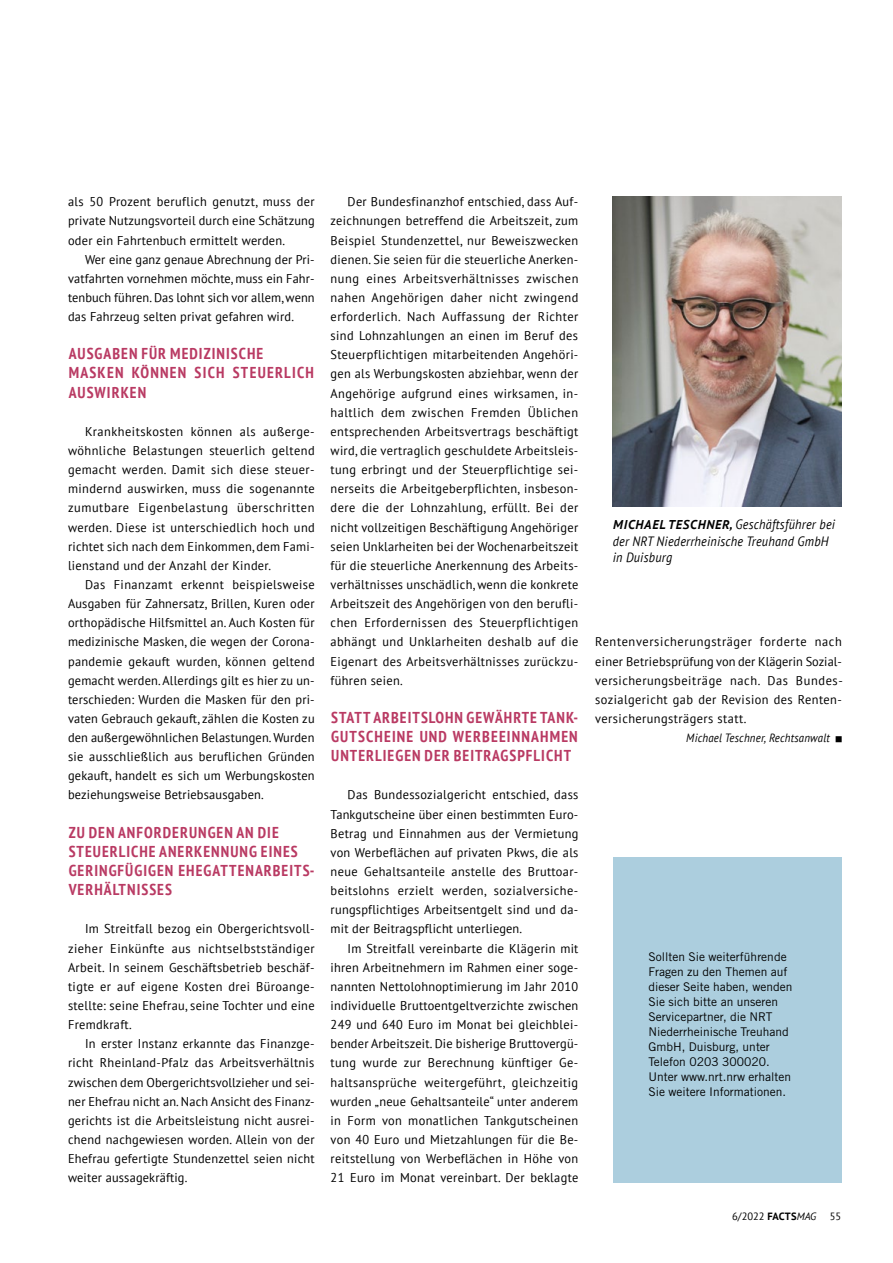
<style>
.page{position:relative;width:893px;height:1263px;background:#fff}
.page>*{position:absolute;margin:0;border:0;box-sizing:border-box;transform-origin:0 0}
.t1{font:700 condensed 15.75px/19.2px "PT Sans";letter-spacing:.065em;color:#b93a63}
.t2{font:italic 13.5px/16.5px "PT Sans";letter-spacing:.02em;color:#000;scale:.9 1}
.t3{font:12.75px/19.2px "PT Sans";letter-spacing:.02em;color:#000;text-align:justify}
.t4{font:12px/15px "Trade Gothic";color:#000}
.t5{font:italic 12px "PT Sans";letter-spacing:.02em;color:#000;scale:.9 1}
.t6{font:10.5px "PT Sans";color:#000}
.s1{font-weight:700;font-size:12.75px}
.s2{font-weight:700}
.s3{font-style:italic}
</style>
<div class="page">
<div style="left:613px;top:857px;width:228px;height:325px;background:#accede"></div>
<img style="left:612px;top:196px;width:230px;height:310px">
<p class="t3" style="left:68px;top:192px;width:248px">als 50 Prozent beruflich genutzt, muss der private Nutzungsvorteil durch eine Schätzung oder ein Fahrtenbuch ermittelt werden.</p>
<p class="t3" style="left:68px;top:249px;width:248px;text-indent:17px">Wer eine ganz genaue Abrechnung der Pri&shy;vatfahrten vornehmen möchte, muss ein Fahr&shy;tenbuch führen. Das lohnt sich vor allem, wenn das Fahrzeug selten privat gefahren wird.</p>
<p class="t1" style="left:69px;top:344px;width:247px">AUSGABEN FÜR MEDIZINISCHE<br>MASKEN KÖNNEN SICH STEUERLICH<br>AUSWIRKEN</p>
<p class="t3" style="left:68px;top:421px;width:248px;text-indent:17px">Krankheitskosten können als außerge&shy;wöhnliche Belastungen steuerlich geltend gemacht werden. Damit sich diese steuer&shy;mindernd auswirken, muss die sogenannte zumutbare Eigenbelastung überschritten werden. Diese ist unterschiedlich hoch und richtet sich nach dem Einkommen, dem Fami&shy;lienstand und der Anzahl der Kinder.</p>
<p class="t3" style="left:68px;top:575px;width:248px;text-indent:17px">Das Finanzamt erkennt beispielsweise Ausgaben für Zahnersatz, Brillen, Kuren oder orthopädische Hilfsmittel an. Auch Kosten für medizinische Masken, die wegen der Corona&shy;pandemie gekauft wurden, können geltend gemacht werden. Allerdings gilt es hier zu un&shy;terschieden: Wurden die Masken für den pri&shy;vaten Gebrauch gekauft, zählen die Kosten zu den außergewöhnlichen Belastungen. Wurden sie ausschließlich aus beruflichen Gründen gekauft, handelt es sich um Werbungskosten beziehungsweise Betriebsausgaben.</p>
<p class="t1" style="left:69px;top:822px;width:247px">ZU DEN ANFORDERUNGEN AN DIE<br>STEUERLICHE ANERKENNUNG EINES<br>GERINGFÜGIGEN EHEGATTENARBEITS-<br>VERHÄLTNISSES</p>
<p class="t3" style="left:68px;top:919px;width:248px;text-indent:17px">Im Streitfall bezog ein Obergerichtsvoll&shy;zieher Einkünfte aus nichtselbstständiger Arbeit. In seinem Geschäftsbetrieb beschäf&shy;tigte er auf eigene Kosten drei Büroange&shy;stellte: seine Ehefrau, seine Tochter und eine Fremdkraft.</p>
<p class="t3" style="left:68px;top:1034px;width:248px;text-indent:17px">In erster Instanz erkannte das Finanzge&shy;richt Rheinland-Pfalz das Arbeitsverhältnis zwischen dem Obergerichtsvollzieher und sei&shy;ner Ehefrau nicht an. Nach Ansicht des Finanz&shy;gerichts ist die Arbeitsleistung nicht ausrei&shy;chend nachgewiesen worden. Allein von der Ehefrau gefertigte Stundenzettel seien nicht weiter aussagekräftig.</p>
<p class="t3" style="left:331px;top:192px;width:249px;text-indent:17px">Der Bundesfinanzhof entschied, dass Auf&shy;zeichnungen betreffend die Arbeitszeit, zum Beispiel Stundenzettel, nur Beweiszwecken dienen. Sie seien für die steuerliche Anerken&shy;nung eines Arbeitsverhältnisses zwischen nahen Angehörigen daher nicht zwingend erforderlich. Nach Auffassung der Richter sind Lohnzahlungen an einen im Beruf des Steuerpflichtigen mitarbeitenden Angehöri&shy;gen als Werbungskosten abziehbar, wenn der Angehörige aufgrund eines wirksamen, in&shy;haltlich dem zwischen Fremden Üblichen entsprechenden Arbeitsvertrags beschäftigt wird, die vertraglich geschuldete Arbeitsleis&shy;tung erbringt und der Steuerpflichtige sei&shy;nerseits die Arbeitgeberpflichten, insbeson&shy;dere die der Lohnzahlung, erfüllt. Bei der nicht vollzeitigen Beschäftigung Angehöriger seien Unklarheiten bei der Wochenarbeitszeit für die steuerliche Anerkennung des Arbeits&shy;verhältnisses unschädlich, wenn die konkrete Arbeitszeit des Angehörigen von den berufli&shy;chen Erfordernissen des Steuerpflichtigen abhängt und Unklarheiten deshalb auf die Eigenart des Arbeitsverhältnisses zurückzu&shy;führen seien.</p>
<p class="t1" style="left:331px;top:707px;width:249px;text-align:justify">STATT ARBEITSLOHN GEWÄHRTE TANK-GUTSCHEINE UND WERBEEINNAHMEN UNTERLIEGEN DER BEITRAGSPFLICHT</p>
<p class="t3" style="left:331px;top:785px;width:249px;text-indent:17px">Das Bundessozialgericht entschied, dass Tankgutscheine über einen bestimmten Euro-Betrag und Einnahmen aus der Vermietung von Werbeflächen auf privaten Pkws, die als neue Gehaltsanteile anstelle des Bruttoar&shy;beitslohns erzielt werden, sozialversiche&shy;rungspflichtiges Arbeitsentgelt sind und da&shy;mit der Beitragspflicht unterliegen.</p>
<p class="t3" style="left:331px;top:938px;width:249px;text-indent:17px">Im Streitfall vereinbarte die Klägerin mit ihren Arbeitnehmern im Rahmen einer soge&shy;nannten Nettolohnoptimierung im Jahr 2010 individuelle Bruttoentgeltverzichte zwischen 249 und 640 Euro im Monat bei gleichblei&shy;bender Arbeitszeit. Die bisherige Bruttovergü&shy;tung wurde zur Berechnung künftiger Ge&shy;haltsansprüche weitergeführt, gleichzeitig wurden „neue Gehaltsanteile“ unter anderem in Form von monatlichen Tankgutscheinen von 40 Euro und Mietzahlungen für die Be&shy;reitstellung von Werbeflächen in Höhe von 21 Euro im Monat vereinbart. Der beklagte</p>
<p class="t4" style="left:648px;top:949px;width:146px">Sollten Sie weiterführende<br>Fragen zu den Themen auf dieser Seite haben, wenden<br>Sie sich bitte an unseren<br>Servicepartner, die NRT<br>Niederrheinische Treuhand<br>GmbH, Duisburg, unter<br>Telefon 0203 300020.<br>Unter www.nrt.nrw erhalten<br>Sie weitere Informationen.</p>
<p class="t2" style="left:613px;top:516px;width:248px"><span class="s1">MICHAEL TESCHNER,</span> Geschäftsführer bei der NRT Niederrheinische Treuhand GmbH in Duisburg</p>
<p class="t3" style="left:595px;top:632px;width:249px">Rentenversicherungsträger forderte nach einer Betriebsprüfung von der Klägerin Sozial&shy;versicherungsbeiträge nach. Das Bundes&shy;sozialgericht gab der Revision des Renten&shy;versicherungsträgers statt.</p>
<p class="t5" style="left:686px;top:730px;width:161px">Michael Teschner, Rechtsanwalt</p>
<p class="t6" style="left:732px;top:1209px;width:86px">6/2022 <span class="s2">FACTS</span><span class="s3">MAG</span></p>
<p class="t6" style="left:830px;top:1209px;width:13px">55</p>
</div>
